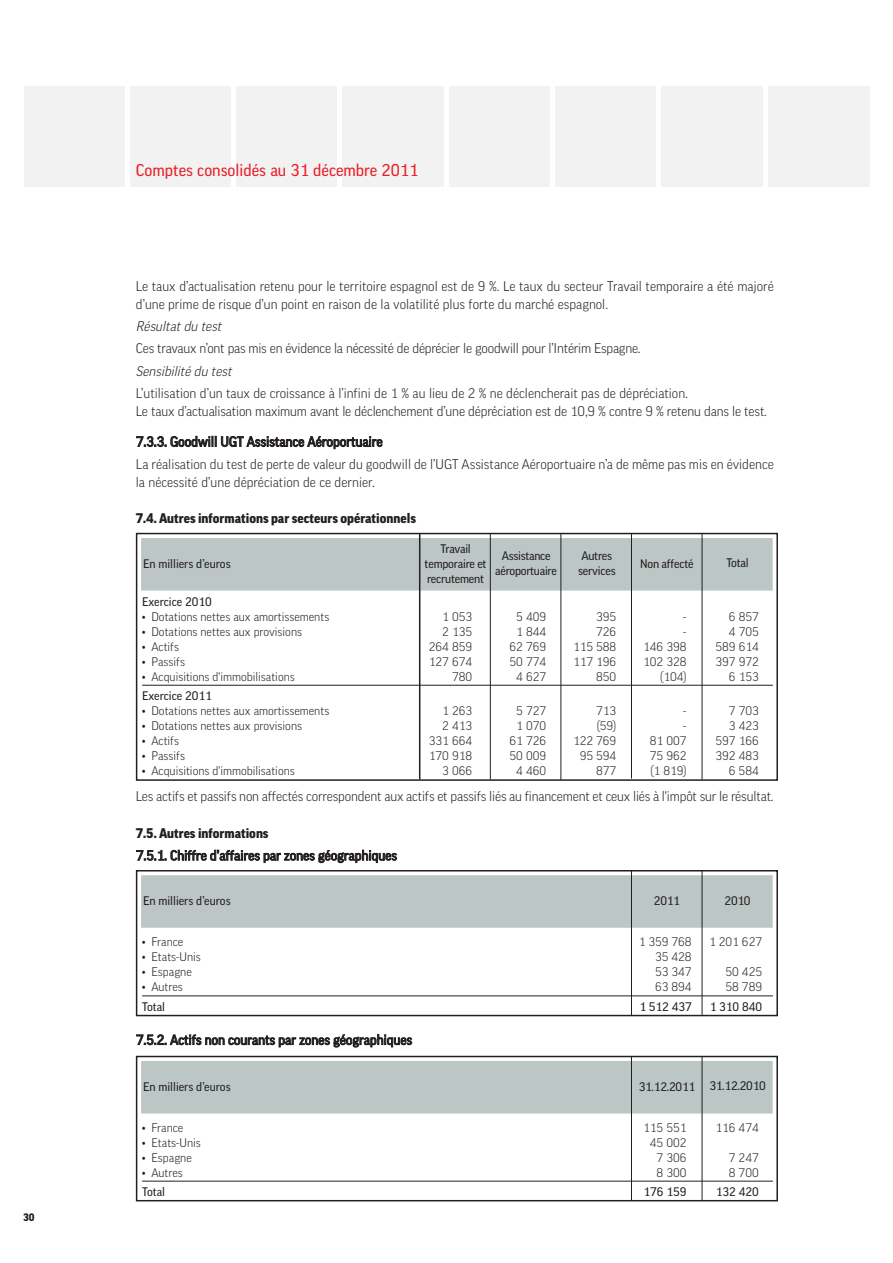
<style>
.page{position:relative;width:893px;height:1263px;background:#fff}
.page>*{position:absolute;margin:0;border:0;box-sizing:border-box;transform-origin:0 0}
.t1{font:16.5px "Good";color:#ed1c24}
.t2{font:300 13.5px/22.2px "Good";color:#231f20}
.t3{font:13.5px/22px "Good";color:#231f20}
.t4{font:900 13.5px "Good";color:#231f20}
.t5{font:300 12px "Good";color:#231f20}
.t6{font:12px/15px "Good";letter-spacing:-.015em;color:#231f20;text-align:center}
.t7{font:900 10.5px "Good";color:#231f20}
.s1{font-style:italic}
.s2{font-weight:400}
.s3{font-weight:900}
</style>
<div class="page">
<div style="left:23px;top:86px;width:846px;height:102px;background:#f2f2f2"></div>
<hr style="left:232px;top:86px;width:4px;height:255px;background:#fff">
<hr style="left:338px;top:86px;width:4px;height:255px;background:#fff">
<hr style="left:444px;top:86px;width:4px;height:255px;background:#fff">
<div style="left:550px;top:86px;width:5px;height:255px;background:#fff"></div>
<hr style="left:657px;top:86px;width:4px;height:255px;background:#fff">
<hr style="left:763px;top:86px;width:4px;height:255px;background:#fff">
<hr style="left:125px;top:86px;width:4px;height:255px;background:#fff">
<div style="left:141px;top:538px;width:632px;height:52px;background:#bcc6c5"></div>
<div style="left:136px;top:533px;width:642px;height:248px;border:2px solid #231f20"></div>
<hr style="left:702px;top:533px;width:1px;height:246px;background:#231f20">
<hr style="left:142px;top:685px;width:631px;height:1px;background:#231f20">
<hr style="left:631px;top:533px;width:1px;height:245px;background:#231f20">
<hr style="left:560px;top:533px;width:1px;height:247px;background:#231f20">
<hr style="left:490px;top:533px;width:1px;height:246px;background:#231f20">
<hr style="left:419px;top:533px;width:1px;height:246px;background:#231f20">
<div style="left:141px;top:875px;width:632px;height:53px;background:#bcc6c5"></div>
<div style="left:136px;top:870px;width:642px;height:146px;border:2px solid #231f20"></div>
<hr style="left:702px;top:870px;width:1px;height:145px;background:#231f20">
<hr style="left:142px;top:995px;width:631px;height:1px;background:#231f20">
<hr style="left:631px;top:870px;width:1px;height:145px;background:#231f20">
<div style="left:141px;top:1061px;width:632px;height:52px;background:#bcc6c5"></div>
<div style="left:136px;top:1056px;width:642px;height:145px;border:2px solid #231f20"></div>
<hr style="left:702px;top:1056px;width:1px;height:145px;background:#231f20">
<hr style="left:142px;top:1181px;width:631px;height:1px;background:#231f20">
<hr style="left:631px;top:1056px;width:1px;height:144px;background:#231f20">
<p class="t7" style="left:23px;top:1213px;width:13px">30</p>
<p class="t1" style="left:136px;top:164px;width:284px">Comptes consolidés au 31 décembre 2011</p>
<p class="t2" style="left:136px;top:279px;width:639px;line-height:18px">Le taux d’actualisation retenu pour le territoire espagnol est de 9 %. Le taux du secteur Travail temporaire a été majoré d’une prime de risque d’un point en raison de la volatilité plus forte du marché espagnol.</p>
<p class="t2" style="left:136px;top:317px;width:554px"><span class="s1">Résultat du test<br></span>Ces travaux n’ont pas mis en évidence la nécessité de déprécier le goodwill pour l’Intérim Espagne.<br><span class="s1">Sensibilité du test<br></span>L’utilisation d’un taux de croissance à l’infini de 1 % au lieu de 2 % ne déclencherait pas de dépréciation.</p>
<p class="t2" style="left:136px;top:402px;width:633px">Le taux d’actualisation maximum avant le déclenchement d’une dépréciation est de 10,9 % contre 9 % retenu dans le test.</p>
<p class="t2" style="left:136px;top:432px;width:639px"><span class="s2">7.3.3. Goodwill UGT Assistance Aéroportuaire<br></span>La réalisation du test de perte de valeur du goodwill de l’UGT Assistance Aéroportuaire n’a de même pas mis en évidence</p>
<p class="t2" style="left:136px;top:473px;width:240px">la nécessité d’une dépréciation de ce dernier.</p>
<p class="t4" style="left:136px;top:513px;width:282px">7.4. Autres informations par secteurs opérationnels</p>
<p class="t6" style="left:425px;top:543px;width:64px">Travail temporaire et recrutement</p>
<p class="t6" style="left:495px;top:550px;width:63px">Assistance aéroportuaire</p>
<p class="t6" style="left:578px;top:550px;width:39px;text-align:left">Autres services</p>
<p class="t6" style="left:143px;top:557px;width:89px">En milliers d’euros</p>
<p class="t6" style="left:640px;top:558px;width:55px">Non affecté</p>
<p class="t6" style="left:726px;top:557px;width:24px">Total</p>
<p class="t6" style="left:142px;top:595px;width:71px">Exercice 2010</p>
<p class="t5" style="left:142px;top:612px;width:189px">• Dotations nettes aux amortissements</p>
<p class="t5" style="left:442px;top:612px;width:31px">1 053</p>
<p class="t5" style="left:516px;top:612px;width:31px">5 409</p>
<p class="t5" style="left:596px;top:612px;width:22px">395</p>
<p class="t5" style="left:683px;top:612px;width:5px">-</p>
<p class="t5" style="left:729px;top:612px;width:31px">6 857</p>
<p class="t5" style="left:142px;top:627px;width:161px">• Dotations nettes aux provisions</p>
<p class="t5" style="left:442px;top:627px;width:31px">2 135</p>
<p class="t5" style="left:516px;top:627px;width:31px">1 844</p>
<p class="t5" style="left:596px;top:627px;width:22px">726</p>
<p class="t5" style="left:683px;top:627px;width:5px">-</p>
<p class="t5" style="left:729px;top:627px;width:31px">4 705</p>
<p class="t5" style="left:142px;top:642px;width:38px">• Actifs</p>
<p class="t5" style="left:429px;top:642px;width:45px">264 859</p>
<p class="t5" style="left:510px;top:642px;width:38px">62 769</p>
<p class="t5" style="left:573px;top:642px;width:45px">115 588</p>
<p class="t5" style="left:643px;top:642px;width:45px">146 398</p>
<p class="t5" style="left:716px;top:642px;width:45px">589 614</p>
<p class="t5" style="left:142px;top:657px;width:44px">• Passifs</p>
<p class="t5" style="left:429px;top:657px;width:45px">127 674</p>
<p class="t5" style="left:510px;top:657px;width:38px">50 774</p>
<p class="t5" style="left:573px;top:657px;width:45px">117 196</p>
<p class="t5" style="left:643px;top:657px;width:45px">102 328</p>
<p class="t5" style="left:716px;top:657px;width:45px">397 972</p>
<p class="t5" style="left:142px;top:672px;width:154px">• Acquisitions d'immobilisations</p>
<p class="t5" style="left:452px;top:672px;width:22px">780</p>
<p class="t5" style="left:516px;top:672px;width:31px">4 627</p>
<p class="t5" style="left:596px;top:672px;width:22px">850</p>
<p class="t5" style="left:660px;top:672px;width:28px">(104)</p>
<p class="t5" style="left:729px;top:672px;width:31px">6 153</p>
<p class="t6" style="left:142px;top:689px;width:71px">Exercice 2011</p>
<p class="t5" style="left:142px;top:706px;width:189px">• Dotations nettes aux amortissements</p>
<p class="t5" style="left:442px;top:706px;width:31px">1 263</p>
<p class="t5" style="left:516px;top:706px;width:31px">5 727</p>
<p class="t5" style="left:596px;top:706px;width:22px">713</p>
<p class="t5" style="left:683px;top:706px;width:5px">-</p>
<p class="t5" style="left:729px;top:706px;width:31px">7 703</p>
<p class="t5" style="left:142px;top:721px;width:161px">• Dotations nettes aux provisions</p>
<p class="t5" style="left:442px;top:721px;width:31px">2 413</p>
<p class="t5" style="left:516px;top:721px;width:31px">1 070</p>
<p class="t5" style="left:597px;top:721px;width:21px">(59)</p>
<p class="t5" style="left:683px;top:721px;width:5px">-</p>
<p class="t5" style="left:729px;top:721px;width:31px">3 423</p>
<p class="t5" style="left:142px;top:736px;width:38px">• Actifs</p>
<p class="t5" style="left:429px;top:736px;width:45px">331 664</p>
<p class="t5" style="left:510px;top:736px;width:38px">61 726</p>
<p class="t5" style="left:573px;top:736px;width:45px">122 769</p>
<p class="t5" style="left:650px;top:736px;width:38px">81 007</p>
<p class="t5" style="left:716px;top:736px;width:45px">597 166</p>
<p class="t5" style="left:142px;top:751px;width:44px">• Passifs</p>
<p class="t5" style="left:429px;top:751px;width:45px">170 918</p>
<p class="t5" style="left:510px;top:751px;width:38px">50 009</p>
<p class="t5" style="left:580px;top:751px;width:38px">95 594</p>
<p class="t5" style="left:650px;top:751px;width:38px">75 962</p>
<p class="t5" style="left:716px;top:751px;width:45px">392 483</p>
<p class="t5" style="left:142px;top:766px;width:154px">• Acquisitions d'immobilisations</p>
<p class="t5" style="left:442px;top:766px;width:31px">3 066</p>
<p class="t5" style="left:516px;top:766px;width:31px">4 460</p>
<p class="t5" style="left:596px;top:766px;width:22px">877</p>
<p class="t5" style="left:651px;top:766px;width:37px">(1 819)</p>
<p class="t5" style="left:729px;top:766px;width:31px">6 584</p>
<p class="t2" style="left:136px;top:787px;width:639px">Les actifs et passifs non affectés correspondent aux actifs et passifs liés au financement et ceux liés à l'impôt sur le résultat.</p>
<p class="t3" style="left:136px;top:824px;width:263px"><span class="s3">7.5. Autres informations<br></span>7.5.1. Chiffre d’affaires par zones géographiques</p>
<p class="t6" style="left:143px;top:894px;width:89px">En milliers d’euros</p>
<p class="t6" style="left:654px;top:895px;width:28px">2011</p>
<p class="t6" style="left:725px;top:894px;width:28px">2010</p>
<p class="t5" style="left:142px;top:938px;width:43px">• France</p>
<p class="t5" style="left:639px;top:938px;width:54px">1 359 768</p>
<p class="t5" style="left:709px;top:938px;width:54px">1 201 627</p>
<p class="t5" style="left:142px;top:953px;width:60px">• Etats-Unis</p>
<p class="t5" style="left:655px;top:953px;width:38px">35 428</p>
<p class="t5" style="left:142px;top:968px;width:51px">• Espagne</p>
<p class="t5" style="left:655px;top:968px;width:38px">53 347</p>
<p class="t5" style="left:726px;top:968px;width:38px">50 425</p>
<p class="t5" style="left:142px;top:983px;width:42px">• Autres</p>
<p class="t5" style="left:655px;top:983px;width:38px">63 894</p>
<p class="t5" style="left:726px;top:983px;width:38px">58 789</p>
<p class="t6" style="left:142px;top:1000px;width:25px">Total</p>
<p class="t6" style="left:639px;top:1000px;width:54px">1 512 437</p>
<p class="t6" style="left:710px;top:1000px;width:54px">1 310 840</p>
<p class="t3" style="left:136px;top:1030px;width:278px">7.5.2. Actifs non courants par zones géographiques</p>
<p class="t6" style="left:143px;top:1080px;width:89px">En milliers d’euros</p>
<p class="t6" style="left:639px;top:1080px;width:129px">31.12.2011 31.12.2010</p>
<p class="t5" style="left:142px;top:1123px;width:43px">• France</p>
<p class="t5" style="left:643px;top:1123px;width:45px">115 551</p>
<p class="t5" style="left:715px;top:1123px;width:45px">116 474</p>
<p class="t5" style="left:142px;top:1138px;width:60px">• Etats-Unis</p>
<p class="t5" style="left:650px;top:1138px;width:38px">45 002</p>
<p class="t5" style="left:142px;top:1153px;width:51px">• Espagne</p>
<p class="t5" style="left:657px;top:1153px;width:31px">7 306</p>
<p class="t5" style="left:729px;top:1153px;width:31px">7 247</p>
<p class="t5" style="left:142px;top:1168px;width:42px">• Autres</p>
<p class="t5" style="left:657px;top:1168px;width:31px">8 300</p>
<p class="t5" style="left:729px;top:1168px;width:31px">8 700</p>
<p class="t6" style="left:142px;top:1185px;width:25px">Total</p>
<p class="t6" style="left:644px;top:1185px;width:44px">176 159</p>
<p class="t6" style="left:716px;top:1185px;width:44px">132 420</p>
</div>
